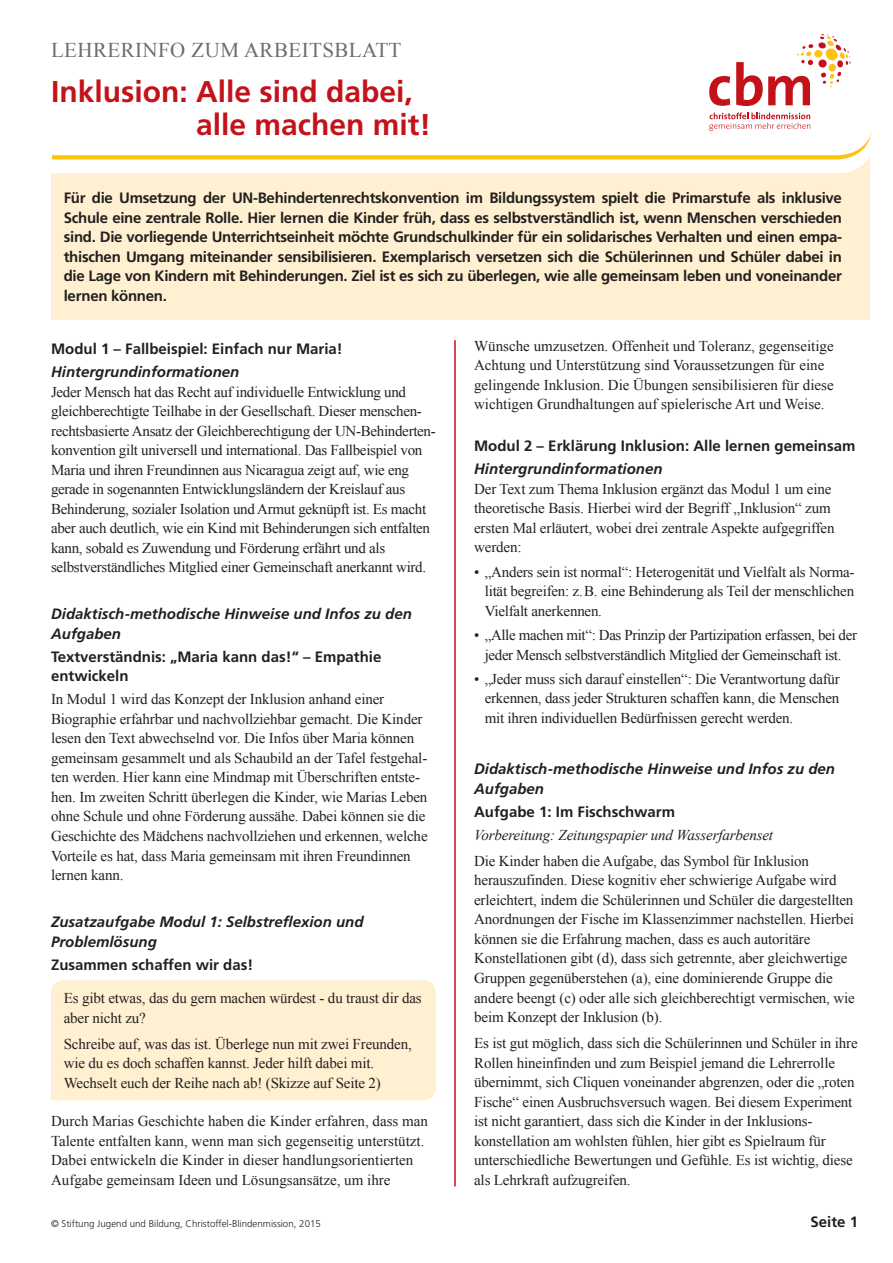
<style>
.page{position:relative;width:893px;height:1263px;background:#fff}
.page>*{position:absolute;margin:0;border:0;box-sizing:border-box;transform-origin:0 0}
.t1{font:700 30px/33px "Frutiger";color:#c4121a}
.t2{font:21px "Times New Roman";letter-spacing:.02em;color:#6c6d70}
.t3{font:15px/19.5px "Times New Roman";letter-spacing:-.01em;color:#231f20}
.t4{font:700 15px/19.5px "Frutiger";letter-spacing:-.02em;color:#231f20}
.t5{font:italic 700 15px/19.5px "Frutiger LT Std";color:#231f20}
.t6{font:700 15px/19.5px "Frutiger LT Std";color:#231f20}
.t7{font:italic 15px "Times New Roman";letter-spacing:-.01em;color:#231f20}
.t8{font:300 9.75px "Frutiger";color:#231f20}
</style>
<div class="page">
<div style="left:51px;top:132px;width:819px;height:187px;background:#fef0d0"></div>
<svg style="left:51px;top:159px;width:817px;height:14px;background:#fefcf6"></svg>
<svg style="left:51px;top:155px;width:819px;height:4px;background:#fec622"></svg>
<svg style="left:51px;top:57px;width:821px;height:98px"></svg>
<div style="left:51px;top:980px;width:385px;height:120px;background:#fef0d0"></div>
<svg style="left:709px;top:76px;width:21px;height:30px"></svg>
<svg style="left:709px;top:113px;width:101px;height:18px"></svg>
<svg style="left:736px;top:34px;width:114px;height:72px"></svg>
<hr style="left:454px;top:340px;width:2px;height:846px;background:#c4121a">
<p class="t2" style="left:51px;top:36px;width:352px">LEHRERINFO ZUM ARBEITSBLATT</p>
<h1 class="t1" style="left:196px;top:75px;width:237px;text-indent:-145px">Inklusion: Alle sind dabei, alle machen mit!</h1>
<p class="t4" style="left:64px;top:188px;width:780px">Für die Umsetzung der UN-Behindertenrechtskonvention im Bildungssystem spielt die Primarstufe als inklusive Schule eine zentrale Rolle. Hier lernen die Kinder früh, dass es selbstverständlich ist, wenn Menschen verschieden sind. Die vorliegende Unterrichtseinheit möchte Grundschulkinder für ein solidarisches Verhalten und einen empa thischen Umgang miteinander sensibilisieren. Exemplarisch versetzen sich die Schülerinnen und Schüler dabei in die Lage von Kindern mit Behinderungen. Ziel ist es sich zu überlegen, wie alle gemeinsam leben und voneinander lernen können.</p>
<h2 class="t6" style="left:51px;top:340px;width:293px">Modul 1 – Fallbeispiel: Einfach nur Maria!</h2>
<h3 class="t5" style="left:51px;top:362px;width:190px">Hintergrundinformationen</h3>
<p class="t3" style="left:51px;top:382px;width:357px">Jeder Mensch hat das Recht auf individuelle Entwicklung und</p>
<p class="t3" style="left:51px;top:401px;width:385px">gleichberechtigte Teilhabe in der Gesellschaft. Dieser menschen&shy;rechtsbasierte Ansatz der Gleichberechtigung der UN-Behinderten-</p>
<p class="t3" style="left:51px;top:440px;width:381px">konvention gilt universell und international. Das Fallbeispiel von Maria und ihren Freundinnen aus Nicaragua zeigt auf, wie eng gerade in sogenannten Entwicklungsländern der Kreislauf aus Behinderung, sozialer Isolation und Armut geknüpft ist. Es macht aber auch deutlich, wie ein Kind mit Behinderungen sich entfalten kann, sobald es Zuwendung und Förderung erfährt und als selbstverständliches Mitglied einer Gemeinschaft anerkannt wird.</p>
<h3 class="t5" style="left:51px;top:605px;width:362px">Didaktisch-methodische Hinweise und Infos zu den<br>Aufgaben</h3>
<h4 class="t6" style="left:51px;top:647px;width:332px">Textverständnis: „Maria kann das!“ – Empathie entwickeln</h4>
<p class="t3" style="left:51px;top:689px;width:378px">In Modul 1 wird das Konzept der Inklusion anhand einer Biographie erfahrbar und nachvollziehbar gemacht. Die Kinder lesen den Text abwechselnd vor. Die Infos über Maria können gemeinsam gesammelt und als Schaubild an der Tafel festgehal ten werden. Hier kann eine Mindmap mit Überschriften entste hen. Im zweiten Schritt überlegen die Kinder, wie Marias Leben ohne Schule und ohne Förderung aussähe. Dabei können sie die Geschichte des Mädchens nachvollziehen und erkennen, welche Vorteile es hat, dass Maria gemeinsam mit ihren Freundinnen lernen kann.</p>
<h3 class="t5" style="left:51px;top:912px;width:314px">Zusatzaufgabe Modul 1: Selbstreflexion und<br>Problemlösung</h3>
<h4 class="t6" style="left:51px;top:954px;width:204px">Zusammen schaffen wir das!</h4>
<p class="t3" style="left:64px;top:988px;width:360px">Es gibt etwas, das du gern machen würdest - du traust dir das aber nicht zu?</p>
<p class="t3" style="left:64px;top:1034px;width:350px">Schreibe auf, was das ist. Überlege nun mit zwei Freunden, wie du es doch schaffen kannst. Jeder hilft dabei mit.<br>Wechselt euch der Reihe nach ab! (Skizze auf Seite 2)</p>
<p class="t3" style="left:51px;top:1111px;width:378px">Durch Marias Geschichte haben die Kinder erfahren, dass man Talente entfalten kann, wenn man sich gegenseitig unterstützt.<br>Dabei entwickeln die Kinder in dieser handlungsorientierten Aufgabe gemeinsam Ideen und Lösungsansätze, um ihre</p>
<p class="t3" style="left:474px;top:336px;width:361px">Wünsche umzusetzen. Offenheit und Toleranz, gegenseitige Achtung und Unterstützung sind Voraussetzungen für eine gelingende Inklusion. Die Übungen sensibilisieren für diese wichtigen Grundhaltungen auf spielerische Art und Weise.</p>
<h2 class="t6" style="left:474px;top:436px;width:383px">Modul 2 – Erklärung Inklusion: Alle lernen gemeinsam</h2>
<h3 class="t5" style="left:474px;top:459px;width:190px">Hintergrundinformationen</h3>
<p class="t3" style="left:474px;top:479px;width:362px">Der Text zum Thema Inklusion ergänzt das Modul 1 um eine theoretische Basis. Hierbei wird der Begriff „Inklusion“ zum ersten Mal erläutert, wobei drei zentrale Aspekte aufgegriffen werden:</p>
<p class="t3" style="left:485px;top:561px;width:371px;text-indent:-11px">• „Anders sein ist normal“: Heterogenität und Vielfalt als Norma lität begreifen: z. B. eine Behinderung als Teil der menschlichen<br>Vielfalt anerkennen.</p>
<p class="t3" style="left:474px;top:625px;width:384px;text-align:center">• „Alle machen mit“: Das Prinzip der Partizipation erfassen, bei der jeder Mensch selbstverständlich Mitglied der Gemeinschaft ist.</p>
<p class="t3" style="left:485px;top:669px;width:357px;text-align:justify;text-indent:-11px">• „Jeder muss sich darauf einstellen“: Die Verantwortung dafür erkennen, dass jeder Strukturen schaffen kann, die Menschen mit ihren individuellen Bedürfnissen gerecht werden.</p>
<h3 class="t5" style="left:474px;top:759px;width:362px">Didaktisch-methodische Hinweise und Infos zu den<br>Aufgaben</h3>
<h4 class="t6" style="left:474px;top:802px;width:202px">Aufgabe 1: Im Fischschwarm</h4>
<p class="t7" style="left:474px;top:825px;width:300px">Vorbereitung: Zeitungspapier und Wasserfarbenset</p>
<p class="t3" style="left:474px;top:851px;width:382px">Die Kinder haben die Aufgabe, das Symbol für Inklusion herauszufinden. Diese kognitiv eher schwierige Aufgabe wird erleichtert, indem die Schülerinnen und Schüler die dargestellten Anordnungen der Fische im Klassenzimmer nachstellen. Hierbei können sie die Erfahrung machen, dass es auch autoritäre Konstellationen gibt (d), dass sich getrennte, aber gleichwertige Gruppen gegenüberstehen (a), eine dominierende Gruppe die andere beengt (c) oder alle sich gleichberechtigt vermischen, wie beim Konzept der Inklusion (b).</p>
<p class="t3" style="left:474px;top:1033px;width:385px">Es ist gut möglich, dass sich die Schülerinnen und Schüler in ihre Rollen hineinfinden und zum Beispiel jemand die Lehrerrolle übernimmt, sich Cliquen voneinander abgrenzen, oder die „roten Fische“ einen Ausbruchsversuch wagen. Bei diesem Experiment ist nicht garantiert, dass sich die Kinder in der Inklusions&shy;konstellation am wohlsten fühlen, hier gibt es Spielraum für unterschiedliche Bewertungen und Gefühle. Es ist wichtig, diese als Lehrkraft aufzugreifen.</p>
<p class="t8" style="left:51px;top:1218px;width:271px">© Stiftung Jugend und Bildung, Christoffel-Blindenmission, 2015</p>
<p class="t4" style="left:811px;top:1212px;width:49px">Seite 1</p>
</div>
